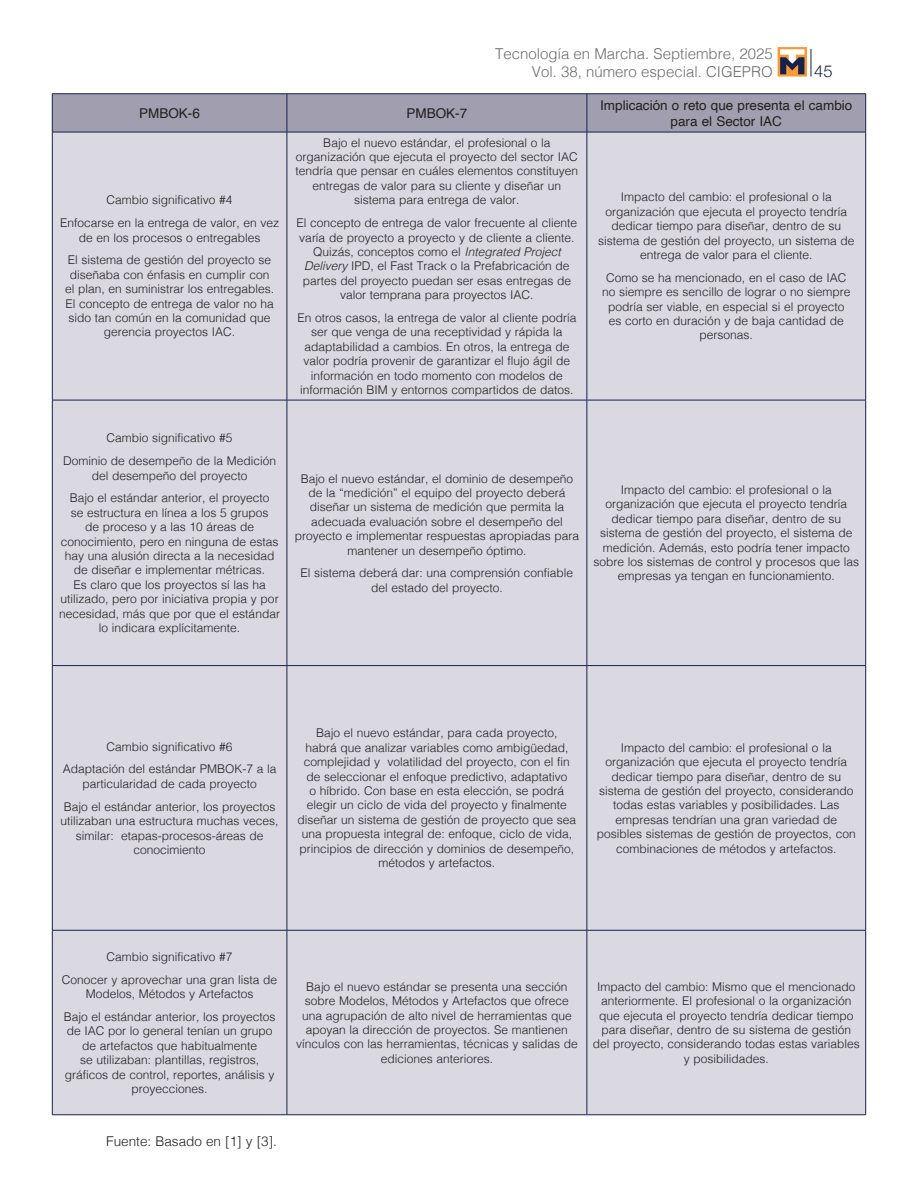
<style>
.page{position:relative;width:918px;height:1188px;background:#fff}
.page>*{position:absolute;margin:0;border:0;box-sizing:border-box;transform-origin:0 0}
.t1{font:300 16.5px "Helvetica Neue";color:#17214b}
.t2{font:300 15px/18px "Helvetica";color:#6c6d70;text-align:right}
.t3{font:13.5px/16.2px "Helvetica";color:#231f20;text-align:center}
.t4{font:300 13.5px "Helvetica";color:#231f20}
.t5{font:300 12px/14.4px "Helvetica";color:#231f20;text-align:center}
.s1{font-style:italic}
</style>
<div class="page">
<svg style="left:811px;top:49px;width:1px;height:28px"></svg>
<svg style="left:778px;top:47px;width:29px;height:30px"></svg>
<svg style="left:780px;top:49px;width:24px;height:25px"></svg>
<div style="left:53px;top:94px;width:812px;height:38px;background:#a19eb0"></div>
<div style="left:53px;top:133px;width:812px;height:982px;background:#dad8e0"></div>
<hr style="left:52px;top:93px;width:235px;height:1px;background:#17214b">
<hr style="left:52px;top:94px;width:1px;height:38px;background:#17214b">
<hr style="left:287px;top:93px;width:300px;height:1px;background:#17214b">
<hr style="left:287px;top:94px;width:1px;height:38px;background:#17214b">
<hr style="left:587px;top:93px;width:279px;height:1px;background:#17214b">
<hr style="left:587px;top:94px;width:1px;height:38px;background:#17214b">
<hr style="left:865px;top:94px;width:1px;height:38px;background:#17214b">
<hr style="left:52px;top:132px;width:235px;height:1px;background:#17214b">
<hr style="left:52px;top:132px;width:1px;height:268px;background:#17214b">
<hr style="left:287px;top:132px;width:300px;height:1px;background:#17214b">
<hr style="left:287px;top:132px;width:1px;height:268px;background:#17214b">
<hr style="left:587px;top:132px;width:279px;height:1px;background:#17214b">
<hr style="left:587px;top:132px;width:1px;height:268px;background:#17214b">
<hr style="left:865px;top:132px;width:1px;height:268px;background:#17214b">
<hr style="left:52px;top:400px;width:235px;height:1px;background:#17214b">
<hr style="left:52px;top:400px;width:1px;height:265px;background:#17214b">
<hr style="left:287px;top:400px;width:300px;height:1px;background:#17214b">
<hr style="left:287px;top:400px;width:1px;height:265px;background:#17214b">
<hr style="left:587px;top:400px;width:279px;height:1px;background:#17214b">
<hr style="left:587px;top:400px;width:1px;height:265px;background:#17214b">
<hr style="left:865px;top:400px;width:1px;height:265px;background:#17214b">
<hr style="left:52px;top:665px;width:235px;height:1px;background:#17214b">
<hr style="left:52px;top:666px;width:1px;height:264px;background:#17214b">
<hr style="left:287px;top:665px;width:300px;height:1px;background:#17214b">
<hr style="left:287px;top:666px;width:1px;height:264px;background:#17214b">
<hr style="left:587px;top:665px;width:279px;height:1px;background:#17214b">
<hr style="left:587px;top:666px;width:1px;height:264px;background:#17214b">
<hr style="left:865px;top:666px;width:1px;height:264px;background:#17214b">
<hr style="left:52px;top:930px;width:235px;height:1px;background:#17214b">
<hr style="left:52px;top:930px;width:1px;height:185px;background:#17214b">
<hr style="left:287px;top:930px;width:300px;height:1px;background:#17214b">
<hr style="left:287px;top:930px;width:1px;height:185px;background:#17214b">
<hr style="left:587px;top:930px;width:279px;height:1px;background:#17214b">
<hr style="left:587px;top:930px;width:1px;height:185px;background:#17214b">
<hr style="left:865px;top:930px;width:1px;height:185px;background:#17214b">
<hr style="left:52px;top:1115px;width:235px;height:1px;background:#17214b">
<hr style="left:287px;top:1115px;width:300px;height:1px;background:#17214b">
<hr style="left:587px;top:1115px;width:279px;height:1px;background:#17214b">
<p class="t2" style="left:495px;top:43px;width:279px">Tecnología en Marcha. Septiembre, 2025<br>Vol. 38, número especial. CIGEPRO</p>
<h1 class="t1" style="left:814px;top:57px;width:20px">45</h1>
<p class="t3" style="left:139px;top:106px;width:62px">PMBOK-6</p>
<p class="t3" style="left:407px;top:106px;width:62px">PMBOK-7</p>
<p class="t3" style="left:600px;top:97px;width:254px">Implicación o reto que presenta el cambio para el Sector IAC</p>
<p class="t5" style="left:60px;top:188px;width:221px;line-height:23px">Cambio significativo #4<br>Enfocarse en la entrega de valor, en vez</p>
<p class="t5" style="left:68px;top:225px;width:205px;line-height:23px">de en los procesos o entregables<br>El sistema de gestión del proyecto se</p>
<p class="t5" style="left:65px;top:267px;width:211px">diseñaba con énfasis en cumplir con el plan, en suministrar los entregables.<br>El concepto de entrega de valor no ha sido tan común en la comunidad que gerencia proyectos IAC.</p>
<p class="t5" style="left:63px;top:426px;width:215px;line-height:23px">Cambio significativo #5<br>Dominio de desempeño de la Medición</p>
<p class="t5" style="left:70px;top:463px;width:201px;line-height:23px">del desempeño del proyecto<br>Bajo el estándar anterior, el proyecto</p>
<p class="t5" style="left:59px;top:505px;width:222px">se estructura en línea a los 5 grupos<br>de proceso y a las 10 áreas de conocimiento, pero en ninguna de estas hay una alusión directa a la necesidad de diseñar e implementar métricas.<br>Es claro que los proyectos sí las ha utilizado, pero por iniciativa propia y por necesidad, más que por que el estándar lo indicara explícitamente.</p>
<p class="t5" style="left:295px;top:134px;width:284px">Bajo el nuevo estándar, el profesional o la organización que ejecuta el proyecto del sector IAC tendría que pensar en cuáles elementos constituyen entregas de valor para su cliente y diseñar un sistema para entrega de valor.</p>
<p class="t5" style="left:296px;top:215px;width:282px">El concepto de entrega de valor frecuente al cliente varía de proyecto a proyecto y de cliente a cliente.<br>Quizás, conceptos como el <span class="s1">Integrated Project Delivery</span> IPD, el Fast Track o la Prefabricación de partes del proyecto puedan ser esas entregas de valor temprana para proyectos IAC.</p>
<p class="t5" style="left:297px;top:310px;width:281px">En otros casos, la entrega de valor al cliente podría ser que venga de una receptividad y rápida la adaptabilidad a cambios. En otros, la entrega de valor podría provenir de garantizar el flujo ágil de información en todo momento con modelos de información BIM y entornos compartidos de datos.</p>
<p class="t5" style="left:598px;top:189px;width:258px">Impacto del cambio: el profesional o la organización que ejecuta el proyecto tendría dedicar tiempo para diseñar, dentro de su sistema de gestión del proyecto, un sistema de entrega de valor para el cliente.</p>
<p class="t5" style="left:602px;top:270px;width:250px">Como se ha mencionado, en el caso de IAC no siempre es sencillo de lograr o no siempre podría ser viable, en especial si el proyecto es corto en duración y de baja cantidad de personas.</p>
<p class="t5" style="left:295px;top:470px;width:286px">Bajo el nuevo estándar, el dominio de desempeño de la “medición” el equipo del proyecto deberá diseñar un sistema de medición que permita la adecuada evaluación sobre el desempeño del proyecto e implementar respuestas apropiadas para mantener un desempeño óptimo.</p>
<p class="t5" style="left:301px;top:565px;width:274px">El sistema deberá dar: una comprensión confiable del estado del proyecto.</p>
<p class="t5" style="left:594px;top:482px;width:267px">Impacto del cambio: el profesional o la organización que ejecuta el proyecto tendría dedicar tiempo para diseñar, dentro de su sistema de gestión del proyecto, el sistema de medición. Además, esto podría tener impacto sobre los sistemas de control y procesos que las empresas ya tengan en funcionamiento.</p>
<p class="t5" style="left:63px;top:734px;width:215px;line-height:23px">Cambio significativo #6<br>Adaptación del estándar PMBOK-7 a la</p>
<p class="t5" style="left:64px;top:771px;width:213px;line-height:23px">particularidad de cada proyecto<br>Bajo el estándar anterior, los proyectos</p>
<p class="t5" style="left:61px;top:813px;width:220px">utilizaban una estructura muchas veces, similar: etapas-procesos-áreas de conocimiento</p>
<p class="t5" style="left:298px;top:725px;width:280px">Bajo el nuevo estándar, para cada proyecto,<br>habrá que analizar variables como ambigüedad, complejidad y volatilidad del proyecto, con el fin de seleccionar el enfoque predictivo, adaptativo<br>o híbrido. Con base en esta elección, se podrá elegir un ciclo de vida del proyecto y finalmente diseñar un sistema de gestión de proyecto que sea una propuesta integral de: enfoque, ciclo de vida, principios de dirección y dominios de desempeño, métodos y artefactos.</p>
<p class="t5" style="left:597px;top:740px;width:260px">Impacto del cambio: el profesional o la organización que ejecuta el proyecto tendría dedicar tiempo para diseñar, dentro de su sistema de gestión del proyecto, considerando todas estas variables y posibilidades. Las empresas tendrían una gran variedad de posibles sistemas de gestión de proyectos, con combinaciones de métodos y artefactos.</p>
<p class="t5" style="left:62px;top:944px;width:217px;line-height:23px">Cambio significativo #7<br>Conocer y aprovechar una gran lista de</p>
<p class="t5" style="left:64px;top:982px;width:213px;line-height:23px">Modelos, Métodos y Artefactos<br>Bajo el estándar anterior, los proyectos</p>
<p class="t5" style="left:65px;top:1023px;width:211px">de IAC por lo general tenían un grupo de artefactos que habitualmente<br>se utilizaban: plantillas, registros, gráficos de control, reportes, análisis y proyecciones.</p>
<p class="t4" style="left:106px;top:1130px;width:172px">Fuente: Basado en [1] y [3].</p>
<p class="t5" style="left:296px;top:979px;width:283px">Bajo el nuevo estándar se presenta una sección sobre Modelos, Métodos y Artefactos que ofrece una agrupación de alto nivel de herramientas que apoyan la dirección de proyectos. Se mantienen vínculos con las herramientas, técnicas y salidas de ediciones anteriores.</p>
<p class="t5" style="left:593px;top:979px;width:268px">Impacto del cambio: Mismo que el mencionado anteriormente. El profesional o la organización que ejecuta el proyecto tendría dedicar tiempo para diseñar, dentro de su sistema de gestión del proyecto, considerando todas estas variables y posibilidades.</p>
</div>
